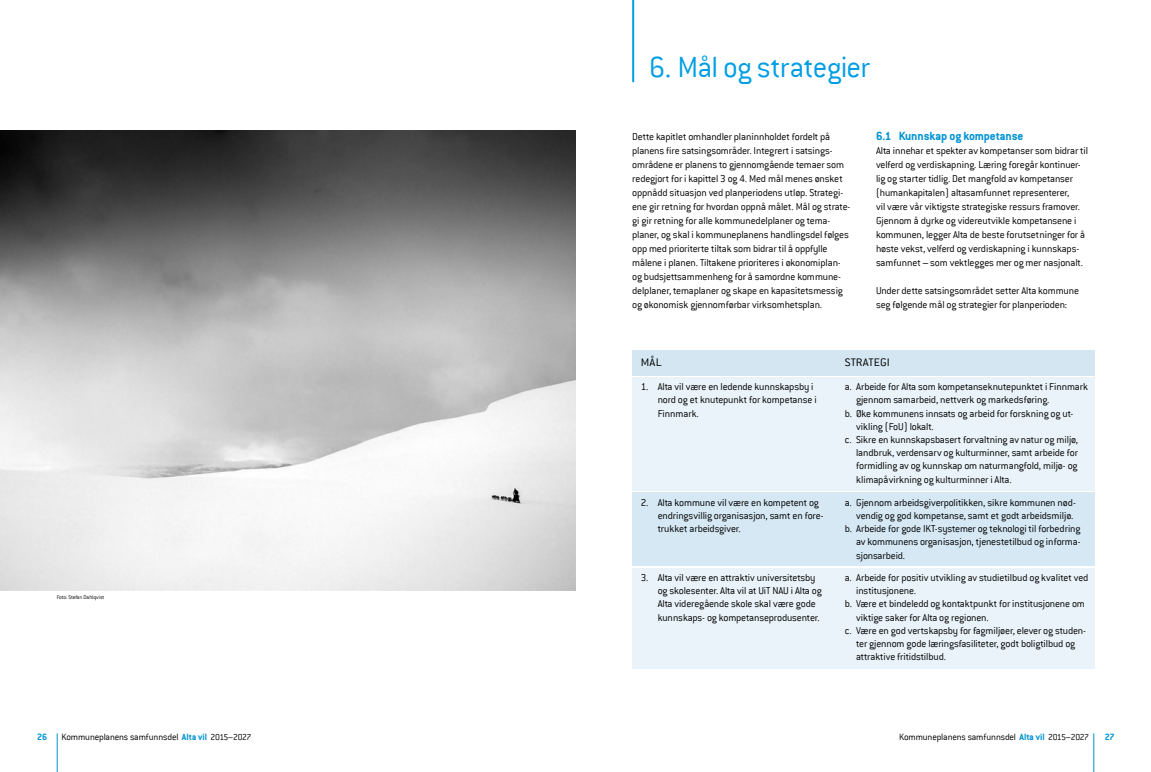
<style>
.page{position:relative;width:1151px;height:772px;background:#fff}
.page>*{position:absolute;margin:0;border:0;box-sizing:border-box;transform-origin:0 0}
.t1{font:300 32px "Conduit ITC";letter-spacing:-.025em;color:#009ee3}
.t2{font:700 13px "Conduit ITC";letter-spacing:-.01em;color:#0093d2}
.t3{font:300 12px "Conduit ITC";letter-spacing:.01em;color:#000;scale:1.1 1}
.t4{font:300 11px/14px "Conduit ITC";letter-spacing:-.015em;color:#000}
.t5{font:300 10px "Conduit ITC";letter-spacing:-.015em;color:#000}
.t6{font:700 10px "Conduit ITC";color:#0093d2}
.t7{font:300 6px "Conduit ITC";letter-spacing:-.01em;color:#000}
.s1{font-weight:700;color:#0093d2}
.s2{font-size:9.5px}
</style>
<div class="page">
<div style="left:632px;top:350px;width:462px;height:26px;background:#d3e6f2"></div>
<div style="left:632px;top:377px;width:462px;height:113px;background:#e9f3f9"></div>
<div style="left:632px;top:492px;width:462px;height:74px;background:#d5e8f4"></div>
<div style="left:632px;top:567px;width:462px;height:101px;background:#e9f3f9"></div>
<hr style="left:57px;top:733px;width:1px;height:38px;background:#0093d2">
<hr style="left:1093px;top:733px;width:1px;height:38px;background:#0093d2">
<hr style="left:632px;top:0;width:2px;height:81px;background:#009ee3">
<img style="left:0;top:130px;width:576px;height:460px">
<h1 class="t1" style="left:649px;top:49px;width:222px">6. Mål og strategier</h1>
<p class="t7" style="left:57px;top:593px;width:49px">Foto: Stefan Dahlqvist</p>
<p class="t4" style="left:632px;top:129px;width:220px">Dette kapitlet omhandler planinnholdet fordelt på planens fire satsingsområder. Integrert i satsings&shy;områdene er planens to gjennomgående temaer som redegjort for i kapittel 3 og 4. Med mål menes ønsket oppnådd situasjon ved planperiodens utløp. Strategi&shy;ene gir retning for hvordan oppnå målet. Mål og strate&shy;gi gir retning for alle kommunedelplaner og tema&shy;planer, og skal i kommuneplanens handlingsdel følges opp med prioriterte tiltak som bidrar til å oppfylle målene i planen. Tiltakene prioriteres i økonomiplan&shy;og budsjettsammenheng for å samordne kommune&shy;delplaner, temaplaner og skape en kapasitetsmessig og økonomisk gjennomførbar virksomhetsplan.</p>
<p class="t2" style="left:876px;top:128px;width:149px">6.1 Kunnskap og kompetanse</p>
<p class="t4" style="left:876px;top:143px;width:214px">Alta innehar et spekter av kompetanser som bidrar til velferd og verdiskapning. Læring foregår kontinuer&shy;lig og starter tidlig. Det mangfold av kompetanser (humankapitalen) altasamfunnet representerer,<br>vil være vår viktigste strategiske ressurs framover.<br>Gjennom å dyrke og videreutvikle kompetansene i kommunen, legger Alta de beste forutsetninger for å høste vekst, velferd og verdiskapning i kunnskaps&shy;samfunnet – som vektlegges mer og mer nasjonalt.</p>
<p class="t4" style="left:876px;top:283px;width:205px">Under dette satsingsområdet setter Alta kommune seg følgende mål og strategier for planperioden:</p>
<p class="t3" style="left:641px;top:355px;width:21px">MÅL</p>
<p class="t4" style="left:658px;top:380px;width:161px;line-height:13.2px;text-indent:-17px">1. Alta vil være en ledende kunnskapsby i nord og et knutepunkt for kompetanse i<br>Finnmark.</p>
<p class="t4" style="left:658px;top:495px;width:167px;line-height:13.2px;text-indent:-17px">2. Alta kommune vil være en kompetent og endringsvillig organisasjon, samt en fore&shy;trukket arbeidsgiver.</p>
<p class="t4" style="left:658px;top:570px;width:166px;line-height:13.2px;text-indent:-17px">3. Alta vil være en attraktiv universitetsby og skolesenter. Alta vil at UiT NAU i Alta og Alta videregående skole skal være gode kunnskaps- og kompetanseprodusenter.</p>
<p class="t3" style="left:845px;top:355px;width:42px">STRATEGI</p>
<p class="t4" style="left:845px;top:379px;width:245px">a. Arbeide for Alta som kompetanseknutepunktet i Finnmark</p>
<p class="t4" style="left:856px;top:392px;width:195px">gjennom samarbeid, nettverk og markedsføring.</p>
<p class="t4" style="left:845px;top:406px;width:230px">b. Øke kommunens innsats og arbeid for forskning og ut-</p>
<p class="t4" style="left:856px;top:419px;width:79px">vikling (FoU) lokalt.</p>
<p class="t4" style="left:845px;top:432px;width:235px">c. Sikre en kunnskapsbasert forvaltning av natur og miljø,</p>
<p class="t4" style="left:856px;top:445px;width:223px">landbruk, verdensarv og kulturminner, samt arbeide for</p>
<p class="t4" style="left:856px;top:458px;width:223px">formidling av og kunnskap om naturmangfold, miljø- og</p>
<p class="t4" style="left:856px;top:472px;width:157px">klimapåvirkning og kulturminner i Alta.</p>
<p class="t4" style="left:845px;top:495px;width:233px">a. Gjennom arbeidsgiverpolitikken, sikre kommunen nød-</p>
<p class="t4" style="left:856px;top:508px;width:219px">vendig og god kompetanse, samt et godt arbeidsmiljø.</p>
<p class="t4" style="left:845px;top:521px;width:237px">b. Arbeide for gode IKT-systemer og teknologi til forbedring</p>
<p class="t4" style="left:856px;top:534px;width:226px">av kommunens organisasjon, tjenestetilbud og informa-</p>
<p class="t4" style="left:856px;top:547px;width:51px">sjonsarbeid.</p>
<p class="t4" style="left:845px;top:570px;width:245px">a. Arbeide for positiv utvikling av studietilbud og kvalitet ved</p>
<p class="t4" style="left:856px;top:583px;width:61px">institusjonene.</p>
<p class="t4" style="left:845px;top:596px;width:242px">b. Være et bindeledd og kontaktpunkt for institusjonene om</p>
<p class="t4" style="left:856px;top:609px;width:134px">viktige saker for Alta og regionen.</p>
<p class="t4" style="left:845px;top:623px;width:243px">c. Være en god vertskapsby for fagmiljøer, elever og studen-</p>
<p class="t4" style="left:856px;top:636px;width:221px">ter gjennom gode læringsfasiliteter, godt boligtilbud og</p>
<p class="t4" style="left:856px;top:649px;width:91px">attraktive fritidstilbud.</p>
<p class="t6" style="left:37px;top:730px;width:12px">26</p>
<p class="t5" style="left:61px;top:730px;width:192px">Kommuneplanens samfunnsdel <span class="s1">Alta vil</span> <span class="s2">2015–2027</span></p>
<p class="t5" style="left:899px;top:730px;width:192px">Kommuneplanens samfunnsdel <span class="s1">Alta vil</span> <span class="s2">2015–2027</span></p>
<p class="t6" style="left:1105px;top:730px;width:11px">27</p>
</div>
